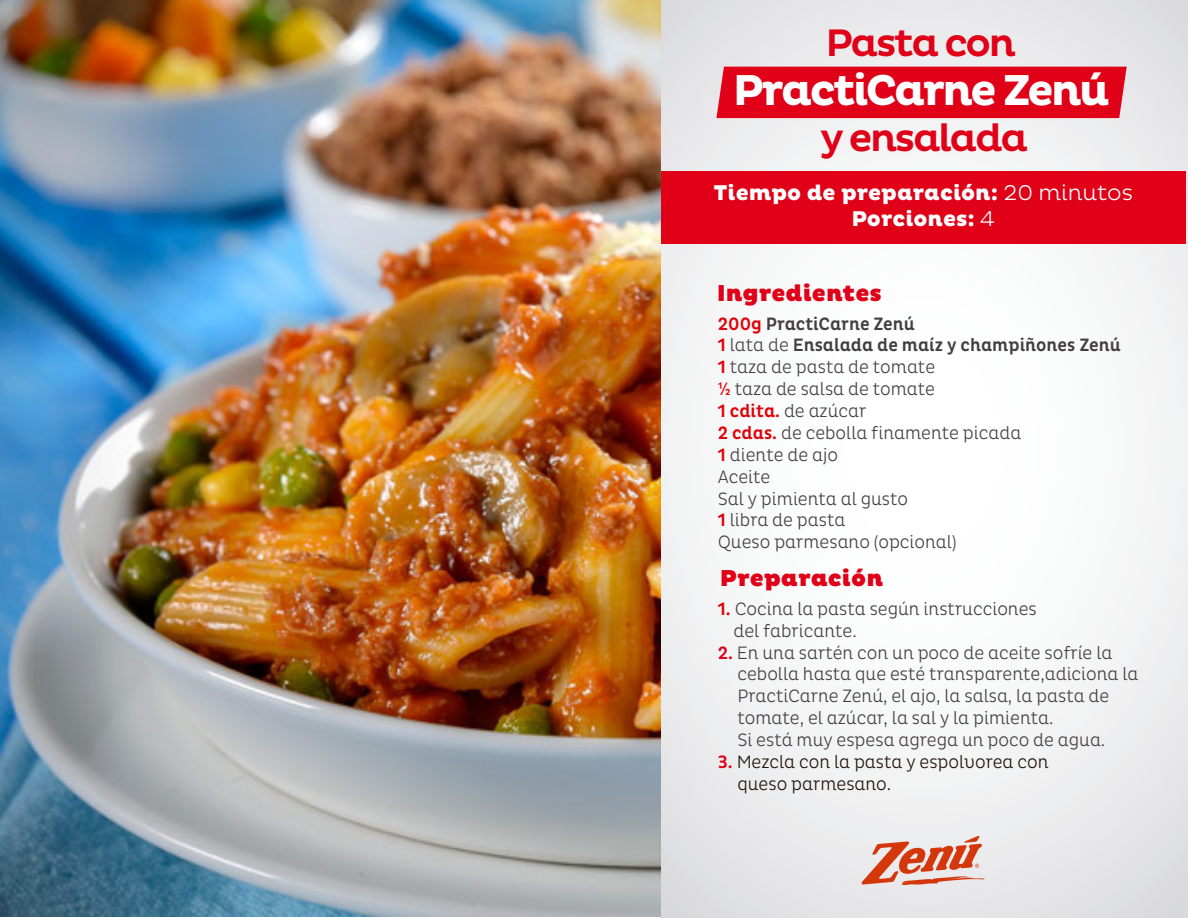
<style>
.page{position:relative;width:1188px;height:918px;background:#fff}
.page>*{position:absolute;margin:0;border:0;box-sizing:border-box;transform-origin:0 0}
.t1{font:700 43.95px "Pluto";letter-spacing:-.06em;color:#fff}
.t2{font:500 39px "Pluto";letter-spacing:-.06em;color:#e00017}
.t3{font:900 23.4px "Pluto";color:#e00017}
.t4{font:800 21.75px/25.8px "Pluto";color:#fff;text-align:center}
.t5{font:300 18.3px/21.9px "Pluto Cond";color:#433f40}
.t6{font:300 18.3px/21.9px "Pluto Cond";color:#1e120d}
.s1{font-weight:300}
.s2{font-weight:500;color:#e00109}
.s3{font-weight:500}
.s4{font-weight:500;color:#e00017}
</style>
<div class="page">
<svg style="left:661px;top:0;width:526px;height:918px"></svg>
<div style="left:661px;top:171px;width:525px;height:72px;background:#e00017"></div>
<svg style="left:861px;top:835px;width:124px;height:50px;background:#e2a697"></svg>
<div style="left:716px;top:67px;width:411px;height:51px;background:#e00017"></div>
<img style="left:0;top:0;width:661px;height:917px">
<h2 class="t2" style="left:826px;top:21px;width:192px">Pasta con</h2>
<h1 class="t1" style="left:733px;top:65px;width:378px">PractiCarne Zenú</h1>
<h2 class="t2" style="left:821px;top:116px;width:209px">y ensalada</h2>
<p class="t4" style="left:714px;top:180px;width:421px">Tiempo de preparación: <span class="s1">20 minutos<br></span>Porciones: <span class="s1">4</span></p>
<p class="t3" style="left:717px;top:280px;width:166px">Ingredientes</p>
<p class="t5" style="left:718px;top:313px;width:404px"><span class="s2">200g</span> <span class="s3">PractiCarne Zenú<br></span><span class="s2">1</span> lata de <span class="s3">Ensalada de maíz y champiñones Zenú<br></span><span class="s2">1</span> taza de pasta de tomate<br><span class="s2">½</span> taza de salsa de tomate<br><span class="s2">1 cdita.</span> de azúcar<br><span class="s2">2 cdas.</span> de cebolla finamente picada<br><span class="s2">1</span> diente de ajo<br>Aceite<br>Sal y pimienta al gusto<br><span class="s2">1</span> libra de pasta<br>Queso parmesano (opcional)</p>
<p class="t3" style="left:720px;top:564px;width:165px">Preparación</p>
<p class="t5" style="left:734px;top:598px;width:305px;text-indent:-16px"><span class="s2">1.</span> Cocina la pasta según instrucciones del fabricante.</p>
<p class="t5" style="left:737px;top:642px;width:403px;text-indent:-20px"><span class="s4">2.</span> En una sartén con un poco de aceite sofríe la cebolla hasta que esté transparente,adiciona la PractiCarne Zenú, el ajo, la salsa, la pasta de tomate, el azúcar, la sal y la pimienta.<br>Si está muy espesa agrega un poco de agua.</p>
<p class="t6" style="left:737px;top:751px;width:313px;text-indent:-20px"><span class="s4">3.</span> Mezcla con la pasta y espolvorea con queso parmesano.</p>
</div>
